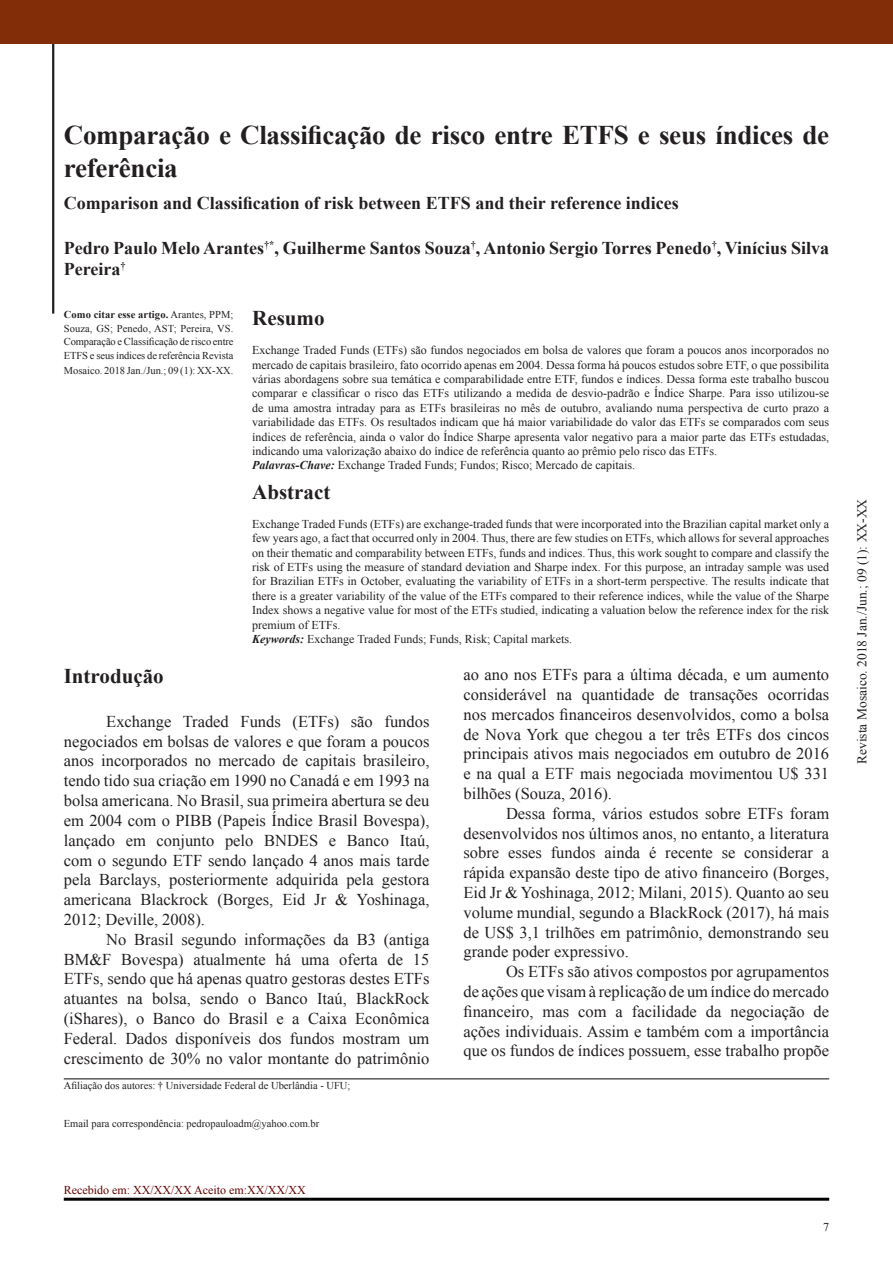
<style>
.page{position:relative;width:893px;height:1263px;background:#fff}
.page>*{position:absolute;margin:0;border:0;box-sizing:border-box;transform-origin:0 0}
.Título_principal__PT{font:700 27px/32.4px "Times New Roman";letter-spacing:-.01em;color:#231f20}
.subtítulos{font:700 21px "Times New Roman";color:#231f20}
.Autores{font:700 18px/21px "Times New Roman";color:#231f20}
.Título_principal__EN{font:700 18px "Times New Roman";color:#231f20}
.corpo_de_texto{font:16.5px/19.8px "Times New Roman";color:#231f20;text-align:justify}
.t1{font:13.5px "Times New Roman";color:#231f20}
.resumo_e_abstract{font:12px/14.4px "Times New Roman";color:#231f20;text-align:justify}
.t2{font:12px "Times New Roman";color:#600}
.Como_citar_artigo{font:10.5px/14.4px "Times New Roman";color:#231f20}
.Histórico_autor{font:10.5px "Times New Roman";color:#231f20}
.s1{font-weight:700}
.s2{font-weight:700;font-style:italic}
</style>
<div class="page">
<hr style="left:64px;top:1198px;width:765px;height:3px;background:#000">
<hr style="left:52px;top:43px;width:2px;height:271px;background:#231f20">
<div style="left:0;top:0;width:893px;height:43px;background:#832d08"></div>
<hr style="left:64px;top:1078px;width:765px;height:1px;background:#231f20">
<p class="Título_principal__PT" style="left:64px;top:118px;width:767px">Comparação e Classificação de risco entre ETFS e seus índices de referência</p>
<p class="Título_principal__EN" style="left:64px;top:190px;width:617px">Comparison and Classification of risk between ETFS and their reference indices</p>
<p class="Autores" style="left:64px;top:237px;width:767px">Pedro Paulo Melo Arantes<sup>†*</sup>, Guilherme Santos Souza<sup>†</sup>, Antonio Sergio Torres Penedo<sup>†</sup>, Vinícius Silva<br>Pereira<sup>†</sup></p>
<p class="Como_citar_artigo" style="left:64px;top:307px;width:171px"><span class="s1">Como citar esse artigo.</span> Arantes, PPM;<br>Souza, GS; Penedo, AST; Pereira, VS.</p>
<p class="Como_citar_artigo" style="left:64px;top:334px;width:171px;text-align:justify">Comparação e Classificação de risco entre ETFS e seus índices de referência Revista Mosaico. 2018 Jan./Jun.; 09 (1): XX-XX.</p>
<p class="subtítulos" style="left:252px;top:304px;width:74px">Resumo</p>
<p class="resumo_e_abstract" style="left:252px;top:343px;width:578px">Exchange Traded Funds (ETFs) são fundos negociados em bolsa de valores que foram a poucos anos incorporados no mercado de capitais brasileiro, fato ocorrido apenas em 2004. Dessa forma há poucos estudos sobre ETF, o que possibilita várias abordagens sobre sua temática e comparabilidade entre ETF, fundos e índices. Dessa forma este trabalho buscou comparar e classificar o risco das ETFs utilizando a medida de desvio-padrão e Índice Sharpe. Para isso utilizou-se de uma amostra intraday para as ETFs brasileiras no mês de outubro, avaliando numa perspectiva de curto prazo a variabilidade das ETFs. Os resultados indicam que há maior variabilidade do valor das ETFs se comparados com seus índices de referência, ainda o valor do Índice Sharpe apresenta valor negativo para a maior parte das ETFs estudadas, indicando uma valorização abaixo do índice de referência quanto ao prêmio pelo risco das ETFs.</p>
<p class="resumo_e_abstract" style="left:252px;top:458px;width:384px"><span class="s2">Palavras-Chave:</span> Exchange Traded Funds; Fundos; Risco; Mercado de capitais.</p>
<p class="subtítulos" style="left:252px;top:477px;width:80px">Abstract</p>
<p class="resumo_e_abstract" style="left:252px;top:516px;width:578px">Exchange Traded Funds (ETFs) are exchange-traded funds that were incorporated into the Brazilian capital market only a few years ago, a fact that occurred only in 2004. Thus, there are few studies on ETFs, which allows for several approaches on their thematic and comparability between ETFs, funds and indices. Thus, this work sought to compare and classify the risk of ETFs using the measure of standard deviation and Sharpe index. For this purpose, an intraday sample was used for Brazilian ETFs in October, evaluating the variability of ETFs in a short-term perspective. The results indicate that there is a greater variability of the value of the ETFs compared to their reference indices, while the value of the Sharpe Index shows a negative value for most of the ETFs studied, indicating a valuation below the reference index for the risk premium of ETFs.</p>
<p class="resumo_e_abstract" style="left:252px;top:632px;width:321px"><span class="s2">Keywords:</span> Exchange Traded Funds; Funds, Risk; Capital markets.</p>
<p class="subtítulos" style="left:64px;top:661px;width:101px">Introdução</p>
<p class="corpo_de_texto" style="left:64px;top:711px;width:367px;text-indent:43px">Exchange Traded Funds (ETFs) são fundos negociados em bolsas de valores e que foram a poucos anos incorporados no mercado de capitais brasileiro, tendo tido sua criação em 1990 no Canadá e em 1993 na bolsa americana. No Brasil, sua primeira abertura se deu em 2004 com o PIBB (Papeis Índice Brasil Bovespa), lançado em conjunto pelo BNDES e Banco Itaú, com o segundo ETF sendo lançado 4 anos mais tarde pela Barclays, posteriormente adquirida pela gestora americana Blackrock (Borges, Eid Jr &amp; Yoshinaga, 2012; Deville, 2008).</p>
<p class="corpo_de_texto" style="left:64px;top:929px;width:367px;text-indent:43px">No Brasil segundo informações da B3 (antiga BM&amp;F Bovespa) atualmente há uma oferta de 15<br>ETFs, sendo que há apenas quatro gestoras destes ETFs atuantes na bolsa, sendo o Banco Itaú, BlackRock (iShares), o Banco do Brasil e a Caixa Econômica Federal. Dados disponíveis dos fundos mostram um crescimento de 30% no valor montante do patrimônio</p>
<p class="Histórico_autor" style="left:64px;top:1078px;width:288px">Afiliação dos autores: † Universidade Federal de Uberlândia - UFU;</p>
<p class="Histórico_autor" style="left:64px;top:1116px;width:257px">Email para correspondência: pedropauloadm@yahoo.com.br</p>
<p class="t2" style="left:64px;top:1182px;width:243px">Recebido em: XX/XX/XX Aceito em:XX/XX/XX</p>
<p class="corpo_de_texto" style="left:463px;top:664px;width:367px">ao ano nos ETFs para a última década, e um aumento considerável na quantidade de transações ocorridas nos mercados financeiros desenvolvidos, como a bolsa de Nova York que chegou a ter três ETFs dos cincos principais ativos mais negociados em outubro de 2016 e na qual a ETF mais negociada movimentou U$ 331 bilhões (Souza, 2016).</p>
<p class="corpo_de_texto" style="left:463px;top:803px;width:367px;text-indent:43px">Dessa forma, vários estudos sobre ETFs foram desenvolvidos nos últimos anos, no entanto, a literatura sobre esses fundos ainda é recente se considerar a rápida expansão deste tipo de ativo financeiro (Borges, Eid Jr &amp; Yoshinaga, 2012; Milani, 2015). Quanto ao seu volume mundial, segundo a BlackRock (2017), há mais de US$ 3,1 trilhões em patrimônio, demonstrando seu grande poder expressivo.</p>
<p class="corpo_de_texto" style="left:463px;top:961px;width:367px;text-indent:43px">Os ETFs são ativos compostos por agrupamentos de ações que visam à replicação de um índice do mercado financeiro, mas com a facilidade da negociação de ações individuais. Assim e também com a importância que os fundos de índices possuem, esse trabalho propõe</p>
<p class="resumo_e_abstract" style="left:823px;top:1220px;width:7px">7</p>
<p class="t1" style="left:853px;top:764px;width:267px;rotate:-90deg">Revista Mosaico. 2018 Jan./Jun.; 09 (1): XX-XX</p>
</div>
